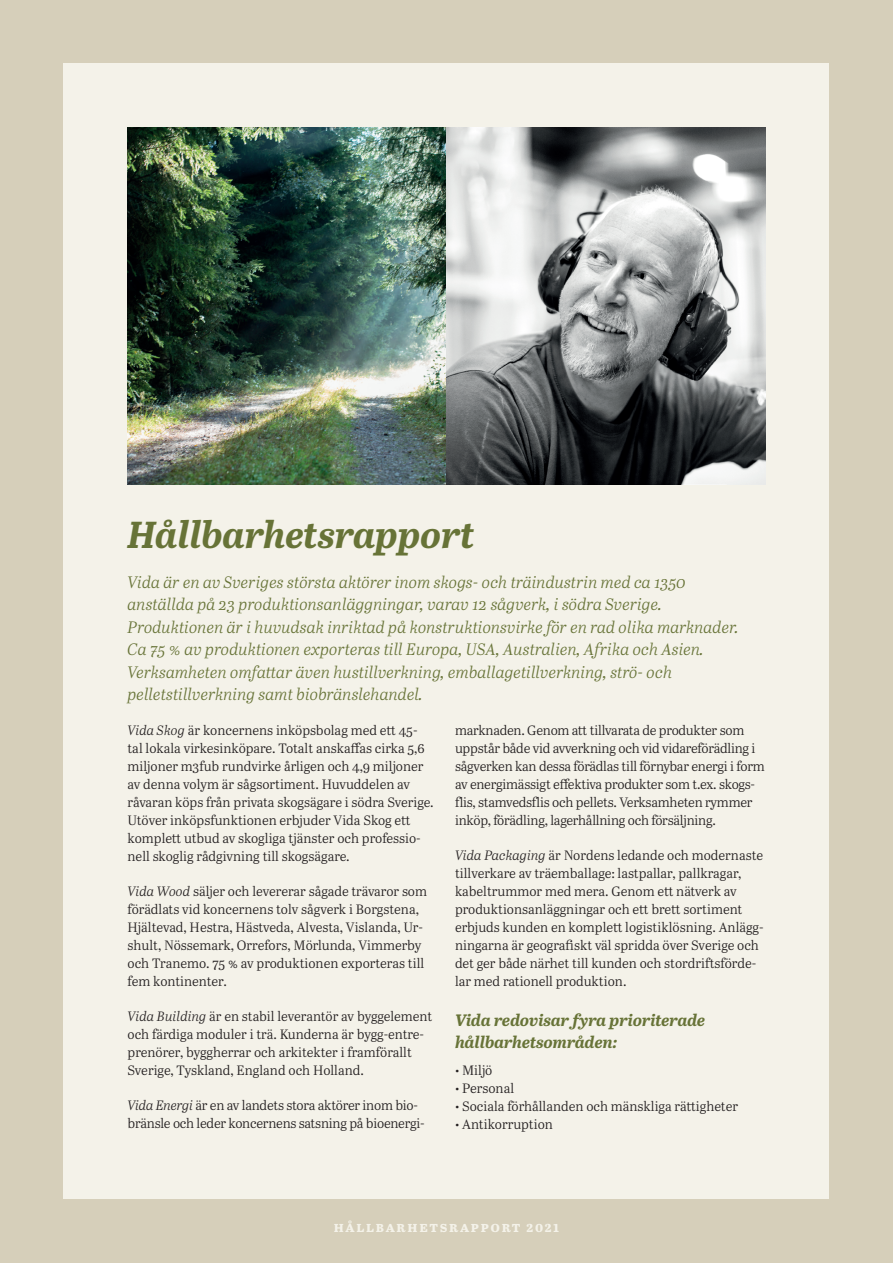
<style>
.page{position:relative;width:893px;height:1263px;background:#d6cfba}
.page>*{position:absolute;margin:0;border:0;box-sizing:border-box;transform-origin:0 0}
.t1{font:italic 700 37.5px "Abril Text";color:#677337}
.t2{font:italic 16.5px/22.5px "Abril Text Lt";color:#677337}
.t3{font:italic 700 16.5px/22.5px "Abril Text";color:#677337}
.t4{font:700 15px "Abril Text";letter-spacing:.11em;color:#f4f2e9}
.t5{font:13.5px/18px "Abril Text Lt";color:#231f20}
.s1{font-style:italic}
</style>
<div class="page">
<div style="left:64px;top:64px;width:765px;height:1135px;background:#f4f2e9"></div>
<img style="left:128px;top:128px;width:637px;height:357px">
<h1 class="t1" style="left:128px;top:507px;width:349px">Hållbarhetsrapport</h1>
<p class="t2" style="left:128px;top:570px;width:613px">Vida är en av Sveriges största aktörer inom skogs- och träindustrin med ca 1350 anställda på 23 produktionsanläggningar, varav 12 sågverk, i södra Sverige.<br>Produktionen är i huvudsak inriktad på konstruktionsvirke för en rad olika marknader.<br>Ca 75 % av produktionen exporteras till Europa, USA, Australien, Afrika och Asien.<br>Verksamheten omfattar även hustillverkning, emballagetillverkning, strö- och pelletstillverkning samt biobränslehandel.</p>
<p class="t5" style="left:128px;top:721px;width:308px"><span class="s1">Vida Skog</span> är koncernens inköpsbolag med ett 45- tal lokala virkesinköpare. Totalt anskaffas cirka 5,6 miljoner m3fub rundvirke årligen och 4,9 miljoner av denna volym är sågsortiment. Huvuddelen av råvaran köps från privata skogsägare i södra Sverige.<br>Utöver inköpsfunktionen erbjuder Vida Skog ett komplett utbud av skogliga tjänster och professio&shy;nell skoglig rådgivning till skogsägare.</p>
<p class="t5" style="left:128px;top:882px;width:301px"><span class="s1">Vida Wood</span> säljer och levererar sågade trävaror som förädlats vid koncernens tolv sågverk i Borgstena, Hjältevad, Hestra, Hästveda, Alvesta, Vislanda, Ur&shy;shult, Nössemark, Orrefors, Mörlunda, Vimmerby och Tranemo. 75 % av produktionen exporteras till fem kontinenter.</p>
<p class="t5" style="left:128px;top:1007px;width:306px"><span class="s1">Vida Building</span> är en stabil leverantör av byggelement och färdiga moduler i trä. Kunderna är bygg-entre&shy;prenörer, byggherrar och arkitekter i framförallt Sverige, Tyskland, England och Holland.</p>
<p class="t5" style="left:128px;top:1096px;width:299px"><span class="s1">Vida Energi</span> är en av landets stora aktörer inom bio&shy;bränsle och leder koncernens satsning på bioenergi-</p>
<p class="t5" style="left:455px;top:721px;width:311px">marknaden. Genom att tillvarata de produkter som uppstår både vid avverkning och vid vidareförädling i sågverken kan dessa förädlas till förnybar energi i form av energimässigt effektiva produkter som t.ex. skogs&shy;flis, stamvedsflis och pellets. Verksamheten rymmer inköp, förädling, lagerhållning och försäljning.</p>
<p class="t5" style="left:455px;top:846px;width:310px"><span class="s1">Vida Packaging</span> är Nordens ledande och modernaste tillverkare av träemballage: lastpallar, pallkragar, kabeltrummor med mera. Genom ett nätverk av produktionsanläggningar och ett brett sortiment erbjuds kunden en komplett logistiklösning. Anlägg&shy;ningarna är geografiskt väl spridda över Sverige och det ger både närhet till kunden och stordriftsförde&shy;lar med rationell produktion.</p>
<p class="t3" style="left:455px;top:1008px;width:252px">Vida redovisar fyra prioriterade hållbarhetsområden:</p>
<p class="t5" style="left:455px;top:1060px;width:39px">• Miljö</p>
<p class="t5" style="left:455px;top:1078px;width:61px">• Personal</p>
<p class="t5" style="left:455px;top:1096px;width:285px">• Sociala förhållanden och mänskliga rättigheter</p>
<p class="t5" style="left:455px;top:1114px;width:99px">• Antikorruption</p>
<p class="t4" style="left:334px;top:1216px;width:227px">hållbarhetsrapport 2021</p>
</div>
